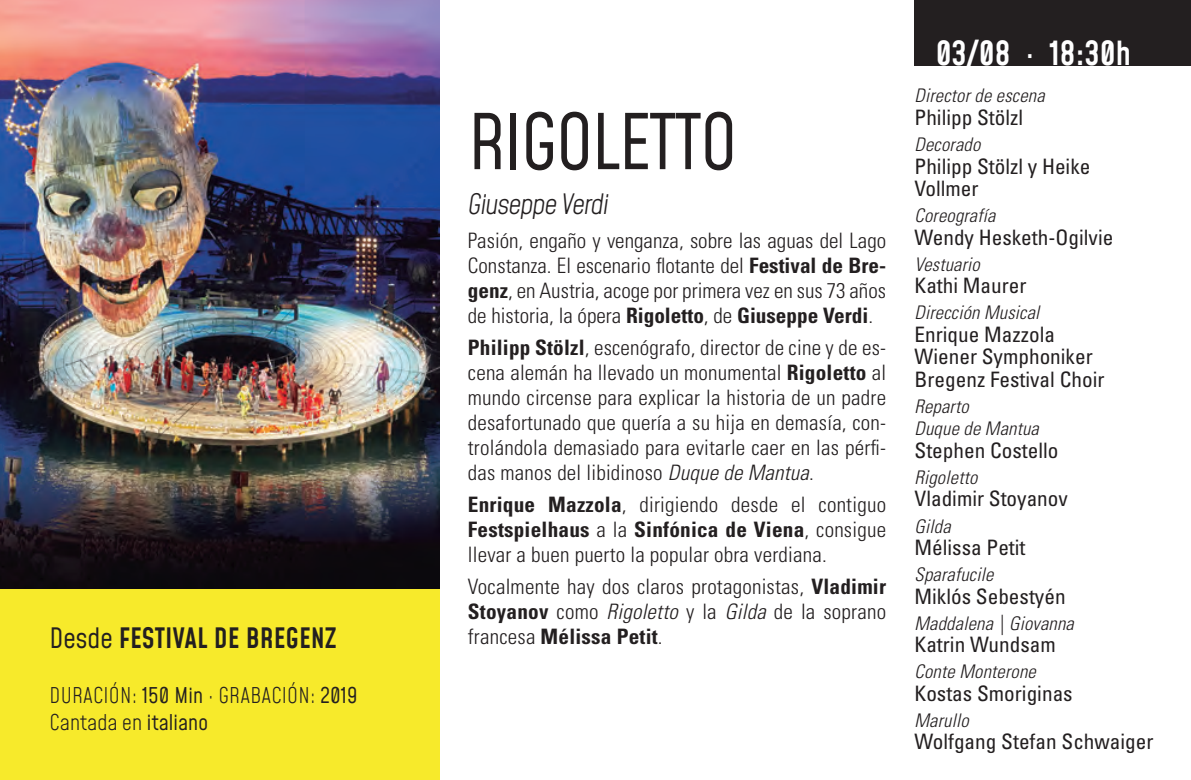
<style>
.page{position:relative;width:1191px;height:780px;background:#fff}
.page>*{position:absolute;margin:0;border:0;box-sizing:border-box;transform-origin:0 0}
.titulo_ópera{font:75px "Mohave";letter-spacing:-.03em;color:#231f20}
.fecha_hora{font:600 32.5px "Mohave";color:#fff}
.lugar{font:600 27.5px "Mohave";color:#231f20}
.Autor_ópera{font:italic 300 27.5px "Mohave";letter-spacing:-.03em;color:#231f20}
.TXT{font:300 condensed 21.25px/25px "Univers LT Std";letter-spacing:.01em;color:#231f20;text-align:justify}
.Nombre_director{font:condensed 21.25px/22.5px "Univers LT Std";color:#231f20}
.duración{font:300 21.25px "Mohave";letter-spacing:.01em;color:#231f20}
.Director{font:italic 300 condensed 18.75px "Univers LT Std";letter-spacing:.01em;color:#231f20}
.s1{font-weight:400}
.s2{font-weight:700}
.s3{font-style:italic}
</style>
<div class="page">
<div style="left:0;top:588px;width:439px;height:192px;background:#f7ea2b"></div>
<img style="left:0;top:0;width:439px;height:588px">
<div style="left:914px;top:0;width:277px;height:65px;background:#231f20"></div>
<p class="lugar" style="left:50px;top:620px;width:289px"><span class="s1">Desde</span> FESTIVAL DE BREGENZ</p>
<p class="duración" style="left:50px;top:681px;width:309px">DURACIÓN: <span class="s1">150 Min</span> · GRABACIÓN: <span class="s1">2019</span></p>
<p class="duración" style="left:50px;top:709px;width:160px">Cantada en <span class="s1">italiano</span></p>
<p class="titulo_ópera" style="left:468px;top:95px;width:271px">RIGOLETTO</p>
<p class="Autor_ópera" style="left:468px;top:187px;width:142px">Giuseppe Verdi</p>
<p class="TXT" style="left:468px;top:228px;width:420px">Pasión, engaño y venganza, sobre las aguas del Lago Constanza. El escenario flotante del <span class="s2">Festival de Bre&shy;genz</span>, en Austria, acoge por primera vez en sus 73 años de historia, la ópera <span class="s2">Rigoletto</span>, de <span class="s2">Giuseppe Verdi</span>.</p>
<p class="TXT" style="left:468px;top:335px;width:420px"><span class="s2">Philipp Stölzl</span>, escenógrafo, director de cine y de es&shy;cena alemán ha llevado un monumental <span class="s2">Rigoletto</span> al mundo circense para explicar la historia de un padre desafortunado que quería a su hija en demasía, con&shy;trolándola demasiado para evitarle caer en las pérfi&shy;das manos del libidinoso <span class="s3">Duque de Mantua</span>.</p>
<p class="TXT" style="left:468px;top:492px;width:420px"><span class="s2">Enrique Mazzola</span>, dirigiendo desde el contiguo <span class="s2">Festspielhaus</span> a la <span class="s2">Sinfónica de Viena</span>, consigue llevar a buen puerto la popular obra verdiana.</p>
<p class="TXT" style="left:468px;top:574px;width:420px">Vocalmente hay dos claros protagonistas, <span class="s2">Vladimir Stoyanov</span> como <span class="s3">Rigoletto</span> y la <span class="s3">Gilda</span> de la soprano francesa <span class="s2">Mélissa Petit</span>.</p>
<p class="fecha_hora" style="left:935px;top:33px;width:196px">03/08 · 18:30h</p>
<p class="Director" style="left:914px;top:85px;width:132px">Director de escena</p>
<p class="Nombre_director" style="left:914px;top:106px;width:110px">Philipp Stölzl</p>
<p class="Director" style="left:914px;top:133px;width:67px">Decorado</p>
<p class="Nombre_director" style="left:914px;top:154px;width:177px">Philipp Stölzl y Heike<br>Vollmer</p>
<p class="Director" style="left:914px;top:204px;width:83px">Coreografía</p>
<p class="Nombre_director" style="left:914px;top:225px;width:200px">Wendy Hesketh-Ogilvie</p>
<p class="Director" style="left:914px;top:253px;width:67px">Vestuario</p>
<p class="Nombre_director" style="left:914px;top:274px;width:114px">Kathi Maurer</p>
<p class="Director" style="left:914px;top:301px;width:126px">Dirección Musical</p>
<p class="Nombre_director" style="left:914px;top:322px;width:192px">Enrique Mazzola<br>Wiener Symphoniker<br>Bregenz Festival Choir</p>
<p class="Director" style="left:914px;top:395px;width:56px">Reparto</p>
<p class="Director" style="left:914px;top:417px;width:126px">Duque de Mantua</p>
<p class="Nombre_director" style="left:914px;top:439px;width:146px">Stephen Costello</p>
<p class="Director" style="left:914px;top:466px;width:64px">Rigoletto</p>
<p class="Nombre_director" style="left:914px;top:487px;width:155px">Vladimir Stoyanov</p>
<p class="Director" style="left:914px;top:514px;width:38px">Gilda</p>
<p class="Nombre_director" style="left:914px;top:536px;width:112px">Mélissa Petit</p>
<p class="Director" style="left:914px;top:563px;width:80px">Sparafucile</p>
<p class="Nombre_director" style="left:914px;top:584px;width:153px">Miklós Sebestyén</p>
<p class="Director" style="left:914px;top:611px;width:161px">Maddalena | Giovanna</p>
<p class="Nombre_director" style="left:914px;top:633px;width:143px">Katrin Wundsam</p>
<p class="Director" style="left:914px;top:660px;width:123px">Conte Monterone</p>
<p class="Nombre_director" style="left:914px;top:681px;width:160px">Kostas Smoriginas</p>
<p class="Director" style="left:914px;top:709px;width:56px">Marullo</p>
<p class="Nombre_director" style="left:914px;top:730px;width:241px">Wolfgang Stefan Schwaiger</p>
</div>
